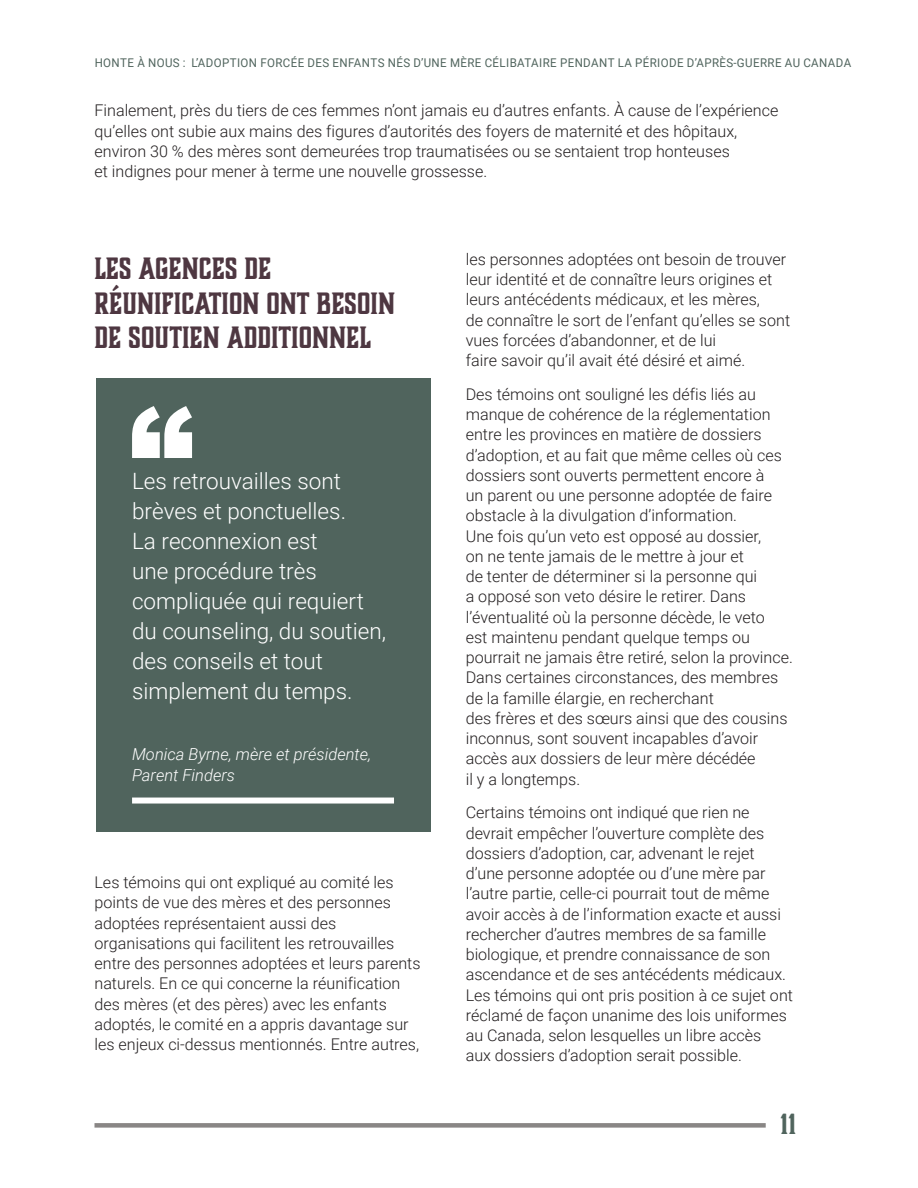
<style>
.page{position:relative;width:918px;height:1188px;background:#fff}
.page>*{position:absolute;margin:0;border:0;box-sizing:border-box;transform-origin:0 0}
.t1{font:700 28.5px/34.5px "Boucherie Block";color:#4e3741}
.t2{font:700 27px "Boucherie Block";color:#50645d}
.t3{font:300 22.5px/30px "Roboto";color:#fff}
.t4{font:italic 300 16.5px/21px "Roboto";color:#fff}
.t5{font:300 16.2px/20.2px "Roboto";color:#231f20}
.t6{font:12px "Roboto";letter-spacing:.035em;color:#50645d;scale:.96 1}
</style>
<div class="page">
<div style="left:94px;top:1123px;width:672px;height:5px;background:#898685"></div>
<div style="left:96px;top:378px;width:334px;height:454px;background:#50645d"></div>
<div style="left:132px;top:798px;width:262px;height:6px;background:#fff"></div>
<svg style="left:132px;top:406px;width:60px;height:52px"></svg>
<p class="t6" style="left:95px;top:54px;width:790px">HONTE À NOUS : L’ADOPTION FORCÉE DES ENFANTS NÉS D’UNE MÈRE CÉLIBATAIRE PENDANT LA PÉRIODE D’APRÈS-GUERRE AU CANADA</p>
<p class="t5" style="left:94px;top:100px;width:685px">Finalement, près du tiers de ces femmes n’ont jamais eu d’autres enfants. À cause de l’expérience qu’elles ont subie aux mains des figures d’autorités des foyers de maternité et des hôpitaux, environ 30 % des mères sont demeurées trop traumatisées ou se sentaient trop honteuses<br>et indignes pour mener à terme une nouvelle grossesse.</p>
<h1 class="t1" style="left:94px;top:252px;width:302px">LES AGENCES DE<br>RÉUNIFICATION ONT BESOIN<br>DE SOUTIEN ADDITIONNEL</h1>
<h3 class="t3" style="left:132px;top:465px;width:256px">Les retrouvailles sont brèves et ponctuelles.<br>La reconnexion est<br>une procédure très compliquée qui requiert du counseling, du soutien, des conseils et tout simplement du temps.</h3>
<p class="t4" style="left:132px;top:743px;width:241px">Monica Byrne, mère et présidente,<br>Parent Finders</p>
<p class="t5" style="left:94px;top:872px;width:328px">Les témoins qui ont expliqué au comité les points de vue des mères et des personnes adoptées représentaient aussi des organisations qui facilitent les retrouvailles entre des personnes adoptées et leurs parents naturels. En ce qui concerne la réunification des mères (et des pères) avec les enfants adoptés, le comité en a appris davantage sur les enjeux ci-dessus mentionnés. Entre autres,</p>
<p class="t5" style="left:466px;top:248px;width:326px">les personnes adoptées ont besoin de trouver leur identité et de connaître leurs origines et leurs antécédents médicaux, et les mères,<br>de connaître le sort de l’enfant qu’elles se sont vues forcées d’abandonner, et de lui<br>faire savoir qu’il avait été désiré et aimé.</p>
<p class="t5" style="left:466px;top:383px;width:329px">Des témoins ont souligné les défis liés au manque de cohérence de la réglementation entre les provinces en matière de dossiers d’adoption, et au fait que même celles où ces dossiers sont ouverts permettent encore à<br>un parent ou une personne adoptée de faire obstacle à la divulgation d’information.<br>Une fois qu’un veto est opposé au dossier,<br>on ne tente jamais de le mettre à jour et<br>de tenter de déterminer si la personne qui<br>a opposé son veto désire le retirer. Dans l’éventualité où la personne décède, le veto<br>est maintenu pendant quelque temps ou pourrait ne jamais être retiré, selon la province.<br>Dans certaines circonstances, des membres de la famille élargie, en recherchant<br>des frères et des sœurs ainsi que des cousins inconnus, sont souvent incapables d’avoir accès aux dossiers de leur mère décédée<br>il y a longtemps.</p>
<p class="t5" style="left:466px;top:802px;width:329px">Certains témoins ont indiqué que rien ne devrait empêcher l’ouverture complète des dossiers d’adoption, car, advenant le rejet d’une personne adoptée ou d’une mère par l’autre partie, celle-ci pourrait tout de même avoir accès à de l’information exacte et aussi rechercher d’autres membres de sa famille biologique, et prendre connaissance de son ascendance et de ses antécédents médicaux.<br>Les témoins qui ont pris position à ce sujet ont réclamé de façon unanime des lois uniformes au Canada, selon lesquelles un libre accès<br>aux dossiers d’adoption serait possible.</p>
<h2 class="t2" style="left:780px;top:1106px;width:18px">11</h2>
</div>
